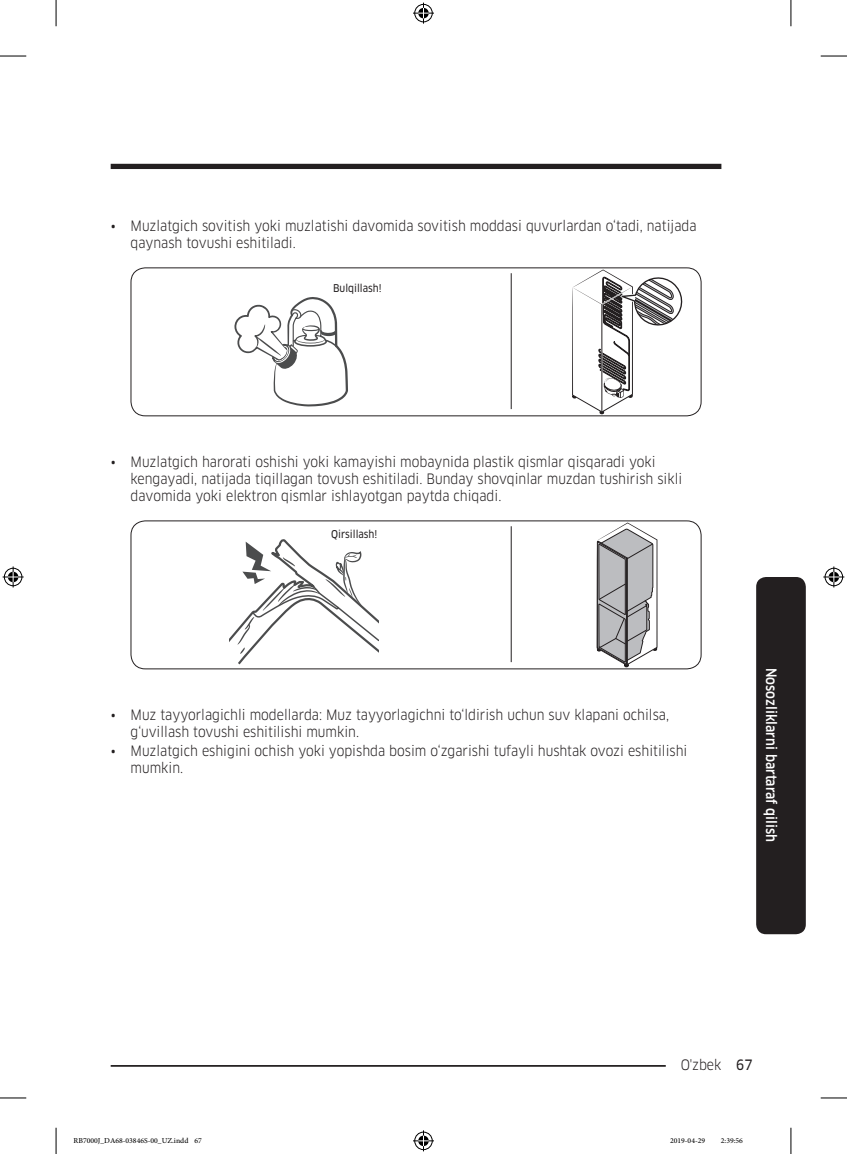
<style>
.page{position:relative;width:847px;height:1154px;background:#fff}
.page>*{position:absolute;margin:0;border:0;box-sizing:border-box;transform-origin:0 0}
.t1{font:14px/16.8px "Samsung Clan Pro";color:#231f20;scale:.9 1}
.t2{font:500 14px "Samsung Clan Pro";color:#fff;scale:.9 1}
.t3{font:10.5px "Adobe Arabic";color:#000}
.t4{font:10.5px "Samsung Clan Pro News";color:#231f20;scale:.9 1}
.s1{font-family:"Samsung Clan Pro News"}
</style>
<div class="page">
<hr style="left:111px;top:1065px;width:610px;height:2px;background:#231f20">
<div style="left:665px;top:1055px;width:71px;height:17px;background:#fff"></div>
<div style="left:755px;top:577px;width:50px;height:357px;background:#231f20;border-radius:10px"></div>
<div style="left:111px;top:164px;width:610px;height:5px;background:#231f20"></div>
<hr style="left:510px;top:273px;width:1px;height:136px;background:#231f20">
<svg style="left:234px;top:297px;width:114px;height:109px"></svg>
<svg style="left:572px;top:269px;width:111px;height:145px"></svg>
<div style="left:130px;top:267px;width:571px;height:149px;border:1px solid #231f20;border-radius:14px"></div>
<svg style="left:132px;top:520px;width:569px;height:149px"></svg>
<hr style="left:510px;top:526px;width:1px;height:136px;background:#231f20">
<svg style="left:229px;top:540px;width:149px;height:126px"></svg>
<svg style="left:596px;top:522px;width:61px;height:145px"></svg>
<div style="left:130px;top:520px;width:571px;height:149px;border:1px solid #231f20;border-radius:14px"></div>
<svg style="left:0;top:56px;width:26px;height:1px"></svg>
<svg style="left:820px;top:56px;width:26px;height:1px"></svg>
<svg style="left:0;top:1097px;width:26px;height:1px"></svg>
<svg style="left:820px;top:1097px;width:26px;height:1px"></svg>
<svg style="left:56px;top:0;width:1px;height:26px"></svg>
<svg style="left:56px;top:1128px;width:1px;height:26px"></svg>
<svg style="left:790px;top:0;width:1px;height:26px"></svg>
<svg style="left:790px;top:1128px;width:1px;height:26px"></svg>
<svg style="left:413px;top:3px;width:21px;height:21px"></svg>
<svg style="left:413px;top:1130px;width:21px;height:21px"></svg>
<svg style="left:3px;top:566px;width:21px;height:21px"></svg>
<svg style="left:823px;top:566px;width:21px;height:21px"></svg>
<p class="t1" style="left:130px;top:217px;width:630px;text-indent:-20px">• Muzlatgich sovitish yoki muzlatishi davomida sovitish moddasi quvurlardan o‘tadi, natijada qaynash tovushi eshitiladi.</p>
<p class="t4" style="left:333px;top:282px;width:55px">Bulqillash!</p>
<p class="t1" style="left:130px;top:453px;width:614px;text-indent:-20px">• Muzlatgich harorati oshishi yoki kamayishi mobaynida plastik qismlar qisqaradi yoki kengayadi, natijada tiqillagan tovush eshitiladi. Bunday shovqinlar muzdan tushirish sikli davomida yoki elektron qismlar ishlayotgan paytda chiqadi.</p>
<p class="t4" style="left:331px;top:528px;width:53px">Qirsillash!</p>
<p class="t1" style="left:130px;top:706px;width:599px;text-indent:-20px">• Muz tayyorlagichli modellarda: Muz tayyorlagichni to‘ldirish uchun suv klapani ochilsa, g‘uvillash tovushi eshitilishi mumkin.</p>
<p class="t1" style="left:130px;top:742px;width:620px;text-indent:-20px">• Muzlatgich eshigini ochish yoki yopishda bosim o‘zgarishi tufayli hushtak ovozi eshitilishi mumkin.</p>
<p class="t2" style="left:779px;top:668px;width:195px;rotate:90deg">Nosozliklarni bartaraf qilish</p>
<p class="t1" style="left:680px;top:1056px;width:81px">O'zbek <span class="s1">67</span></p>
<p class="t3" style="left:74px;top:1133px;width:130px">RB7000J_DA68-03846S-00_UZ.indd 67</p>
<p class="t3" style="left:669px;top:1133px;width:37px">2019-04-29</p>
<p class="t3" style="left:720px;top:1133px;width:24px">2:39:56</p>
</div>
